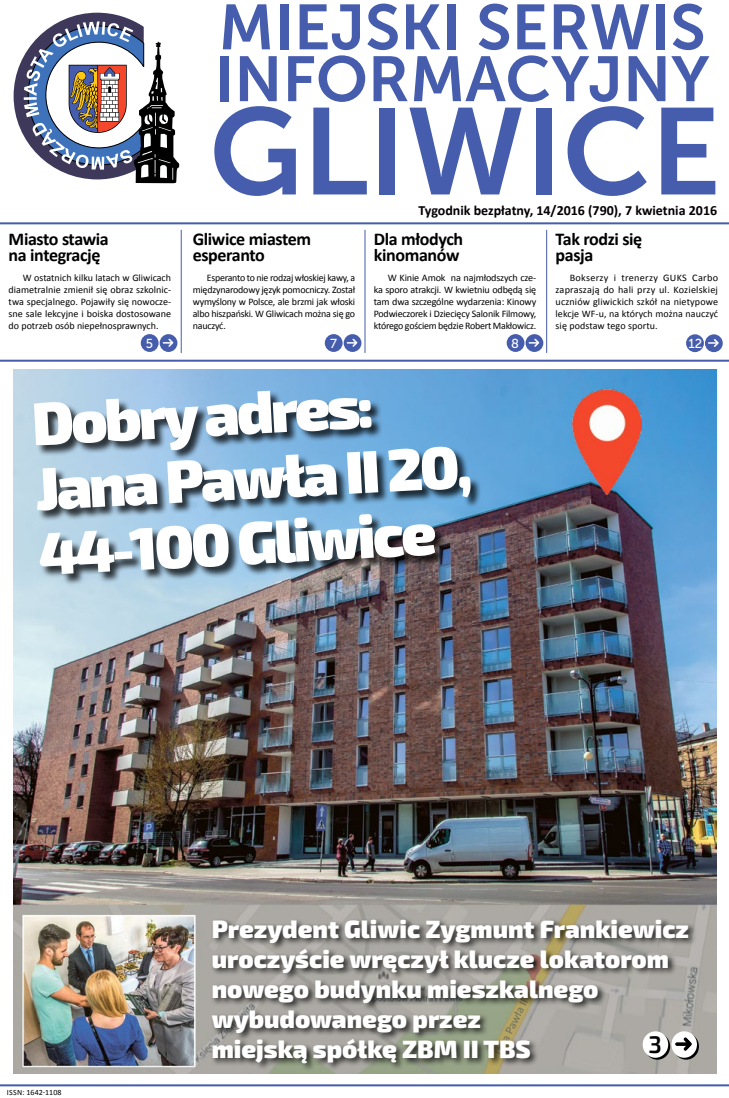
<style>
.page{position:relative;width:729px;height:1098px;background:#fff}
.page>*{position:absolute;margin:0;border:0;box-sizing:border-box;transform-origin:0 0}
.t1{font:900 60px/65px "Exo 2.0";color:#fff}
.t2{font:900 25px/30px "Exo 2.0";color:#fff}
.t3{font:600 24px "Exo 2.0";color:#000}
.t4{font:700 18px/16px "Calibri";letter-spacing:-.02em;color:#000}
.t5{font:700 14px "Calibri";color:#000}
.t6{font:13px "Museo Sans 500";color:#fff}
.t7{font:10px/12px "Calibri";letter-spacing:-.02em;color:#000;text-align:justify}
.t8{font:8px "Calibri";color:#000}
</style>
<div class="page">
<hr style="left:0;top:222px;width:729px;height:2px;background:#455dac">
<hr style="left:0;top:1083px;width:729px;height:2px;background:#455dac">
<hr style="left:0;top:359px;width:729px;height:2px;background:#455dac">
<hr style="left:364px;top:230px;width:1px;height:123px;background:#455dac">
<hr style="left:181px;top:230px;width:1px;height:123px;background:#455dac">
<hr style="left:546px;top:230px;width:1px;height:123px;background:#455dac">
<svg style="left:214px;top:4px;width:501px;height:192px"></svg>
<svg style="left:14px;top:13px;width:165px;height:170px"></svg>
<div style="left:506px;top:334px;width:18px;height:18px;background:#455dac;border-radius:50%"></div>
<div style="left:525px;top:334px;width:18px;height:18px;background:#455dac;border-radius:50%"></div>
<svg style="left:528px;top:338px;width:11px;height:8px"></svg>
<div style="left:686px;top:334px;width:17px;height:18px;background:#455dac;border-radius:50%"></div>
<svg style="left:704px;top:334px;width:18px;height:18px"></svg>
<svg style="left:708px;top:339px;width:10px;height:8px"></svg>
<div style="left:325px;top:334px;width:17px;height:18px;background:#455dac;border-radius:50%"></div>
<div style="left:343px;top:334px;width:18px;height:18px;background:#455dac;border-radius:50%"></div>
<svg style="left:347px;top:338px;width:10px;height:8px"></svg>
<div style="left:141px;top:334px;width:17px;height:18px;background:#455dac;border-radius:50%"></div>
<div style="left:160px;top:334px;width:17px;height:18px;background:#455dac;border-radius:50%"></div>
<svg style="left:163px;top:338px;width:10px;height:8px"></svg>
<img style="left:14px;top:369px;width:702px;height:704px">
<div style="left:673px;top:1032px;width:25px;height:27px;background:#000;border-radius:50%"></div>
<div style="left:35px;top:390px;width:447px;height:195px;background:#000;opacity:.75"></div>
<div style="left:210px;top:917px;width:487px;height:154px;background:#000;opacity:.75"></div>
<img style="left:572px;top:389px;width:69px;height:106px">
<h3 class="t4" style="left:9px;top:231px;width:102px">Miasto stawia na integrację</h3>
<p class="t7" style="left:9px;top:271px;width:164px;text-indent:14px">W ostatnich kilku latach w Gliwicach diametralnie zmienił się obraz szkolnic&shy;twa specjalnego. Pojawiły się nowocze&shy;sne sale lekcyjne i boiska dostosowane do potrzeb osób niepełnosprawnych.</p>
<h3 class="t4" style="left:193px;top:231px;width:120px">Gliwice miastem esperanto</h3>
<p class="t7" style="left:193px;top:271px;width:164px;text-indent:14px">Esperanto to nie rodzaj włoskiej kawy, a międzynarodowy język pomocniczy. Został wymyślony w Polsce, ale brzmi jak włoski albo hiszpański. W Gliwicach można się go nauczyć.</p>
<h3 class="t5" style="left:418px;top:201px;width:300px">Tygodnik bezpłatny, 14/2016 (790), 7 kwietnia 2016</h3>
<h3 class="t4" style="left:374px;top:231px;width:91px">Dla młodych kinomanów</h3>
<p class="t7" style="left:374px;top:271px;width:164px;text-indent:14px">W Kinie Amok na najmłodszych cze&shy;ka sporo atrakcji. W kwietniu odbędą się tam dwa szczególne wydarzenia: Kinowy Podwieczorek i Dziecięcy Salonik Filmowy, którego gościem będzie Robert Makłowicz.</p>
<h3 class="t4" style="left:555px;top:231px;width:88px">Tak rodzi się pasja</h3>
<p class="t7" style="left:555px;top:271px;width:164px;text-indent:14px">Bokserzy i trenerzy GUKS Carbo zapraszają do hali przy ul. Kozielskiej uczniów gliwickich szkół na nietypowe lekcje WF-u, na których można nauczyć się podstaw tego sportu.</p>
<h3 class="t6" style="left:146px;top:336px;width:9px">5</h3>
<h3 class="t6" style="left:330px;top:336px;width:8px">7</h3>
<h3 class="t6" style="left:511px;top:336px;width:9px">8</h3>
<h3 class="t6" style="left:688px;top:336px;width:15px">12</h3>
<h1 class="t1" style="left:30px;top:393px;width:438px;rotate:-3deg">Dobry adres:<br>Jana Pawła II 20,<br>44-100 Gliwice</h1>
<p class="t8" style="left:7px;top:1086px;width:56px">issn: 1642-1108</p>
<h2 class="t2" style="left:212px;top:914px;width:478px">Prezydent Gliwic Zygmunt Frankiewicz uroczyście wręczył klucze lokatorom nowego budynku mieszkalnego wybudowanego przez<br>miejską spółkę ZBM II TBS</h2>
<h3 class="t3" style="left:648px;top:1029px;width:15px">3</h3>
</div>
